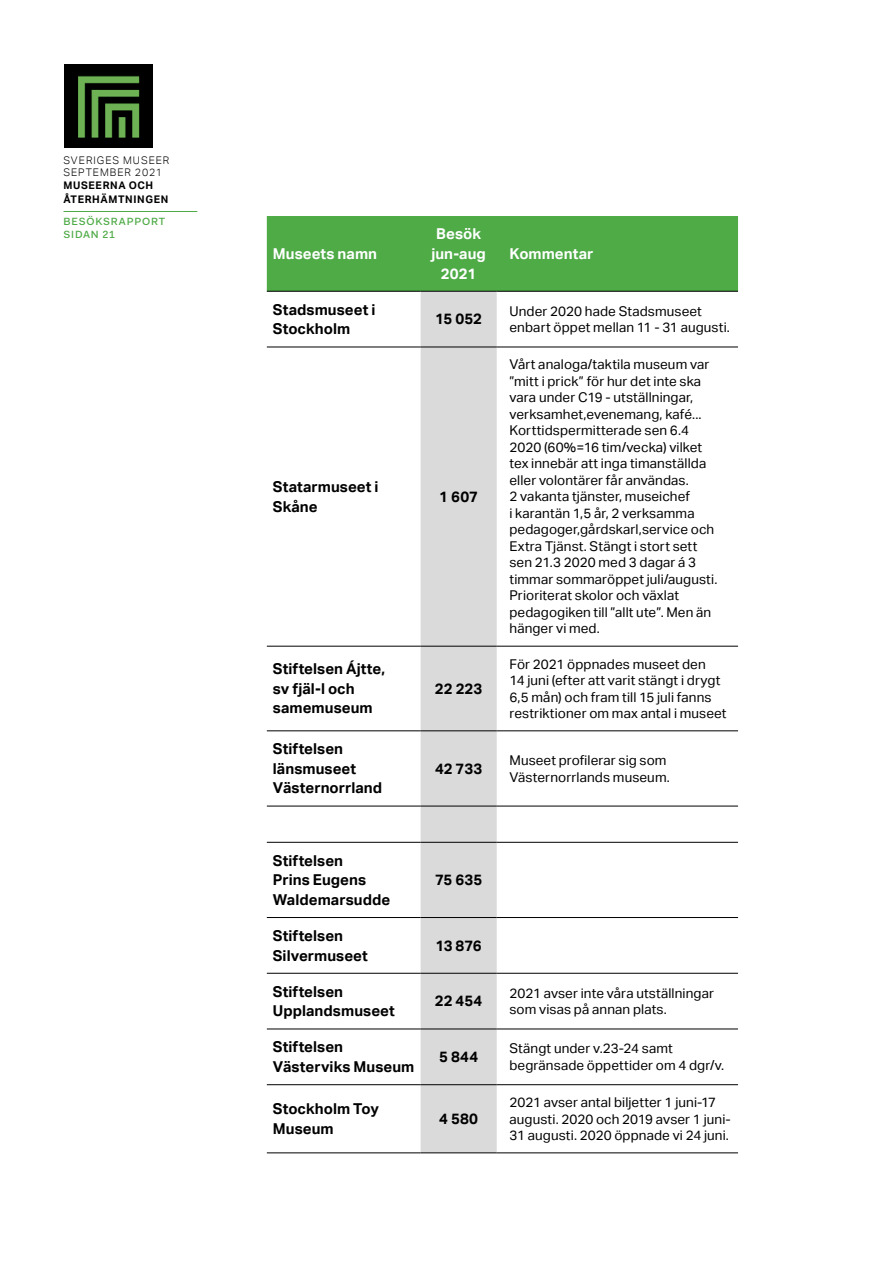
<style>
.page{position:relative;width:893px;height:1263px;background:#fff}
.page>*{position:absolute;margin:0;border:0;box-sizing:border-box;transform-origin:0 0}
.Brödtext_rapport{font:700 15px/19.5px "Aktiv Grotesk";letter-spacing:.005em;color:#000}
.Brödtext_rapport-2{font:700 15px/19.5px "Aktiv Grotesk";letter-spacing:.005em;color:#fff;text-align:center}
.Brödtext_rapport-3{font:13.5px/16.5px "Aktiv Grotesk";letter-spacing:.01em;color:#000}
.t1{font:300 10.5px/12px "Aktiv Grotesk";letter-spacing:.095em;color:#000}
.t2{font:700 10.5px/13.5px "Aktiv Grotesk";letter-spacing:.06em;color:#000}
.t3{font:500 10.5px/13.5px "Fakt Pro";letter-spacing:.08em;color:#4eab46}
</style>
<div class="page">
<hr style="left:63px;top:211px;width:134px;height:1px;background:#4eab46">
<img style="left:65px;top:65px;width:87px;height:83px">
<div style="left:267px;top:216px;width:471px;height:75px;background:#4eab46"></div>
<div style="left:421px;top:292px;width:76px;height:860px;background:#dadada"></div>
<hr style="left:267px;top:291px;width:154px;height:1px;background:#000">
<hr style="left:421px;top:291px;width:76px;height:1px;background:#000">
<hr style="left:497px;top:291px;width:241px;height:1px;background:#000">
<hr style="left:267px;top:347px;width:154px;height:1px;background:#000">
<hr style="left:421px;top:347px;width:76px;height:1px;background:#000">
<hr style="left:497px;top:347px;width:241px;height:1px;background:#000">
<hr style="left:267px;top:646px;width:154px;height:1px;background:#000">
<hr style="left:421px;top:646px;width:76px;height:1px;background:#000">
<hr style="left:497px;top:646px;width:241px;height:1px;background:#000">
<hr style="left:267px;top:730px;width:154px;height:1px;background:#000">
<hr style="left:421px;top:730px;width:76px;height:1px;background:#000">
<hr style="left:497px;top:730px;width:241px;height:1px;background:#000">
<hr style="left:267px;top:806px;width:154px;height:1px;background:#000">
<hr style="left:421px;top:806px;width:76px;height:1px;background:#000">
<hr style="left:497px;top:806px;width:241px;height:1px;background:#000">
<hr style="left:267px;top:842px;width:154px;height:1px;background:#000">
<hr style="left:421px;top:842px;width:76px;height:1px;background:#000">
<hr style="left:497px;top:842px;width:241px;height:1px;background:#000">
<hr style="left:267px;top:917px;width:154px;height:1px;background:#000">
<hr style="left:421px;top:917px;width:76px;height:1px;background:#000">
<hr style="left:497px;top:917px;width:241px;height:1px;background:#000">
<hr style="left:267px;top:973px;width:154px;height:1px;background:#000">
<hr style="left:421px;top:973px;width:76px;height:1px;background:#000">
<hr style="left:497px;top:973px;width:241px;height:1px;background:#000">
<hr style="left:267px;top:1028px;width:154px;height:1px;background:#000">
<hr style="left:421px;top:1028px;width:76px;height:1px;background:#000">
<hr style="left:497px;top:1028px;width:241px;height:1px;background:#000">
<hr style="left:267px;top:1084px;width:154px;height:1px;background:#000">
<hr style="left:421px;top:1084px;width:76px;height:1px;background:#000">
<hr style="left:497px;top:1084px;width:241px;height:1px;background:#000">
<hr style="left:267px;top:1152px;width:154px;height:1px;background:#000">
<hr style="left:421px;top:1152px;width:76px;height:1px;background:#000">
<hr style="left:497px;top:1152px;width:241px;height:1px;background:#000">
<p class="t1" style="left:63px;top:154px;width:108px">SVERIGES MUSEER<br>SEPTEMBER 2021</p>
<p class="t2" style="left:63px;top:179px;width:106px">MUSEERNA OCH<br>ÅTERHÄMTNINGEN</p>
<p class="t3" style="left:63px;top:214px;width:103px">BESÖKSRAPPORT<br>SIDAN 21</p>
<p class="Brödtext_rapport-2" style="left:273px;top:244px;width:106px">Museets namn</p>
<p class="Brödtext_rapport-2" style="left:431px;top:225px;width:56px">Besök jun-aug<br>2021</p>
<p class="Brödtext_rapport-2" style="left:509px;top:244px;width:85px">Kommentar</p>
<p class="Brödtext_rapport" style="left:273px;top:300px;width:104px">Stadsmuseet i<br>Stockholm</p>
<p class="Brödtext_rapport" style="left:435px;top:310px;width:48px">15 052</p>
<p class="Brödtext_rapport-3" style="left:509px;top:303px;width:222px">Under 2020 hade Stadsmuseet enbart öppet mellan 11 - 31 augusti.</p>
<p class="Brödtext_rapport" style="left:273px;top:477px;width:107px">Statarmuseet i<br>Skåne</p>
<p class="Brödtext_rapport" style="left:439px;top:487px;width:40px">1 607</p>
<p class="Brödtext_rapport" style="left:273px;top:659px;width:114px">Stiftelsen Ájtte, sv fjäl-l och samemuseum</p>
<p class="Brödtext_rapport" style="left:435px;top:679px;width:49px">22 223</p>
<p class="Brödtext_rapport-3" style="left:509px;top:356px;width:209px">Vårt analoga/taktila museum var ”mitt i prick” för hur det inte ska vara under C19 - utställningar, verksamhet,evenemang, kafé...<br>Korttidspermitterade sen 6.4<br>2020 (60%=16 tim/vecka) vilket tex innebär att inga timanställda eller volontärer får användas.<br>2 vakanta tjänster, museichef<br>i karantän 1,5 år, 2 verksamma pedagoger,gårdskarl,service och<br>Extra Tjänst. Stängt i stort sett sen 21.3 2020 med 3 dagar á 3 timmar sommaröppet juli/augusti.<br>Prioriterat skolor och växlat pedagogiken till ”allt ute”. Men än hänger vi med.</p>
<p class="Brödtext_rapport-3" style="left:509px;top:656px;width:219px">För 2021 öppnades museet den<br>14 juni (efter att varit stängt i drygt 6,5 mån) och fram till 15 juli fanns restriktioner om max antal i museet</p>
<p class="Brödtext_rapport" style="left:273px;top:739px;width:111px">Stiftelsen länsmuseet<br>Västernorrland</p>
<p class="Brödtext_rapport" style="left:273px;top:851px;width:119px">Stiftelsen<br>Prins Eugens<br>Waldemarsudde</p>
<p class="Brödtext_rapport" style="left:435px;top:759px;width:49px">42 733</p>
<p class="Brödtext_rapport-3" style="left:509px;top:752px;width:162px">Museet profilerar sig som<br>Västernorrlands museum.</p>
<p class="Brödtext_rapport" style="left:435px;top:870px;width:49px">75 635</p>
<p class="Brödtext_rapport" style="left:273px;top:926px;width:97px">Stiftelsen<br>Silvermuseet</p>
<p class="Brödtext_rapport" style="left:435px;top:936px;width:48px">13 876</p>
<p class="Brödtext_rapport" style="left:273px;top:982px;width:123px">Stiftelsen<br>Upplandsmuseet</p>
<p class="Brödtext_rapport" style="left:435px;top:991px;width:49px">22 454</p>
<p class="Brödtext_rapport-3" style="left:509px;top:985px;width:206px">2021 avser inte våra utställningar som visas på annan plats.</p>
<p class="Brödtext_rapport" style="left:273px;top:1037px;width:143px">Stiftelsen<br>Västerviks Museum</p>
<p class="Brödtext_rapport" style="left:439px;top:1047px;width:41px">5 844</p>
<p class="Brödtext_rapport-3" style="left:509px;top:1040px;width:216px">Stängt under v.23-24 samt begränsade öppettider om 4 dgr/v.</p>
<p class="Brödtext_rapport" style="left:273px;top:1099px;width:108px">Stockholm Toy<br>Museum</p>
<p class="Brödtext_rapport" style="left:439px;top:1109px;width:40px">4 580</p>
<p class="Brödtext_rapport-3" style="left:509px;top:1094px;width:223px">2021 avser antal biljetter 1 juni-17 augusti. 2020 och 2019 avser 1 juni-<br>31 augusti. 2020 öppnade vi 24 juni.</p>
</div>
